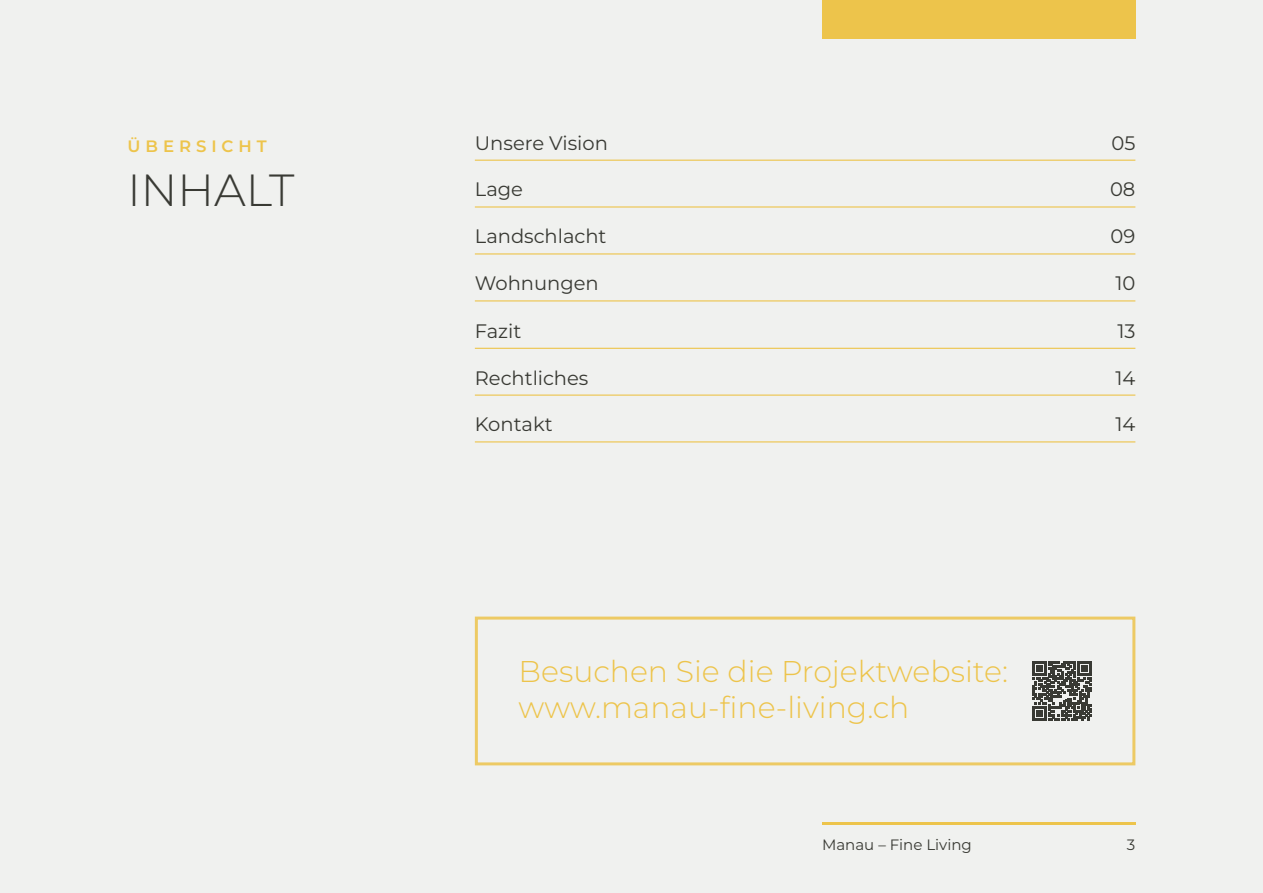
<style>
.page{position:relative;width:1263px;height:893px;background:#f0f1ef}
.page>*{position:absolute;margin:0;border:0;box-sizing:border-box;transform-origin:0 0}
.Überschriften{font:300 45px "Montserrat";color:#393a34}
._30pt_Bold_BT{font:300 30px "Montserrat";color:#edc44b}
.Inhaltsverzeichnis{font:19.5px "Montserrat";color:#393a34}
.t1{font:600 16.5px "Montserrat";letter-spacing:.3em;color:#edc44b}
.t2{font:15px "Montserrat";color:#393a34}
</style>
<div class="page">
<svg style="left:474px;top:616px;width:662px;height:150px"></svg>
<hr style="left:475px;top:206px;width:660px;height:2px;background:#edc44b">
<hr style="left:475px;top:253px;width:660px;height:2px;background:#edc44b">
<hr style="left:475px;top:160px;width:660px;height:1px;background:#edc44b">
<hr style="left:475px;top:300px;width:660px;height:1px;background:#edc44b">
<hr style="left:475px;top:348px;width:660px;height:1px;background:#edc44b">
<hr style="left:475px;top:395px;width:660px;height:1px;background:#edc44b">
<hr style="left:475px;top:441px;width:660px;height:1px;background:#edc44b">
<svg style="left:1032px;top:661px;width:60px;height:59px"></svg>
<hr style="left:822px;top:822px;width:313px;height:2px;background:#edc44b">
<div style="left:822px;top:0;width:313px;height:38px;background:#edc44b"></div>
<p class="t1" style="left:128px;top:135px;width:141px">ÜBERSICHT</p>
<p class="Überschriften" style="left:128px;top:160px;width:168px">INHALT</p>
<p class="Inhaltsverzeichnis" style="left:475px;top:130px;width:135px">Unsere Vision</p>
<p class="Inhaltsverzeichnis" style="left:1111px;top:130px;width:25px">05</p>
<p class="Inhaltsverzeichnis" style="left:475px;top:177px;width:50px">Lage</p>
<p class="Inhaltsverzeichnis" style="left:1110px;top:177px;width:27px">08</p>
<p class="Inhaltsverzeichnis" style="left:475px;top:224px;width:133px">Landschlacht</p>
<p class="Inhaltsverzeichnis" style="left:1110px;top:224px;width:26px">09</p>
<p class="Inhaltsverzeichnis" style="left:475px;top:270px;width:125px">Wohnungen</p>
<p class="Inhaltsverzeichnis" style="left:1115px;top:270px;width:21px">10</p>
<p class="Inhaltsverzeichnis" style="left:475px;top:318px;width:48px">Fazit</p>
<p class="Inhaltsverzeichnis" style="left:1117px;top:318px;width:20px">13</p>
<p class="Inhaltsverzeichnis" style="left:475px;top:365px;width:115px">Rechtliches</p>
<p class="Inhaltsverzeichnis" style="left:1115px;top:365px;width:21px">14</p>
<p class="Inhaltsverzeichnis" style="left:475px;top:411px;width:79px">Kontakt</p>
<p class="Inhaltsverzeichnis" style="left:1115px;top:411px;width:21px">14</p>
<p class="_30pt_Bold_BT" style="left:519px;top:651px;width:491px">Besuchen Sie die Projektwebsite:</p>
<p class="_30pt_Bold_BT" style="left:519px;top:687px;width:392px">www.manau-fine-living.ch</p>
<p class="t2" style="left:822px;top:835px;width:151px">Manau – Fine Living</p>
<p class="t2" style="left:1127px;top:835px;width:10px">3</p>
</div>
